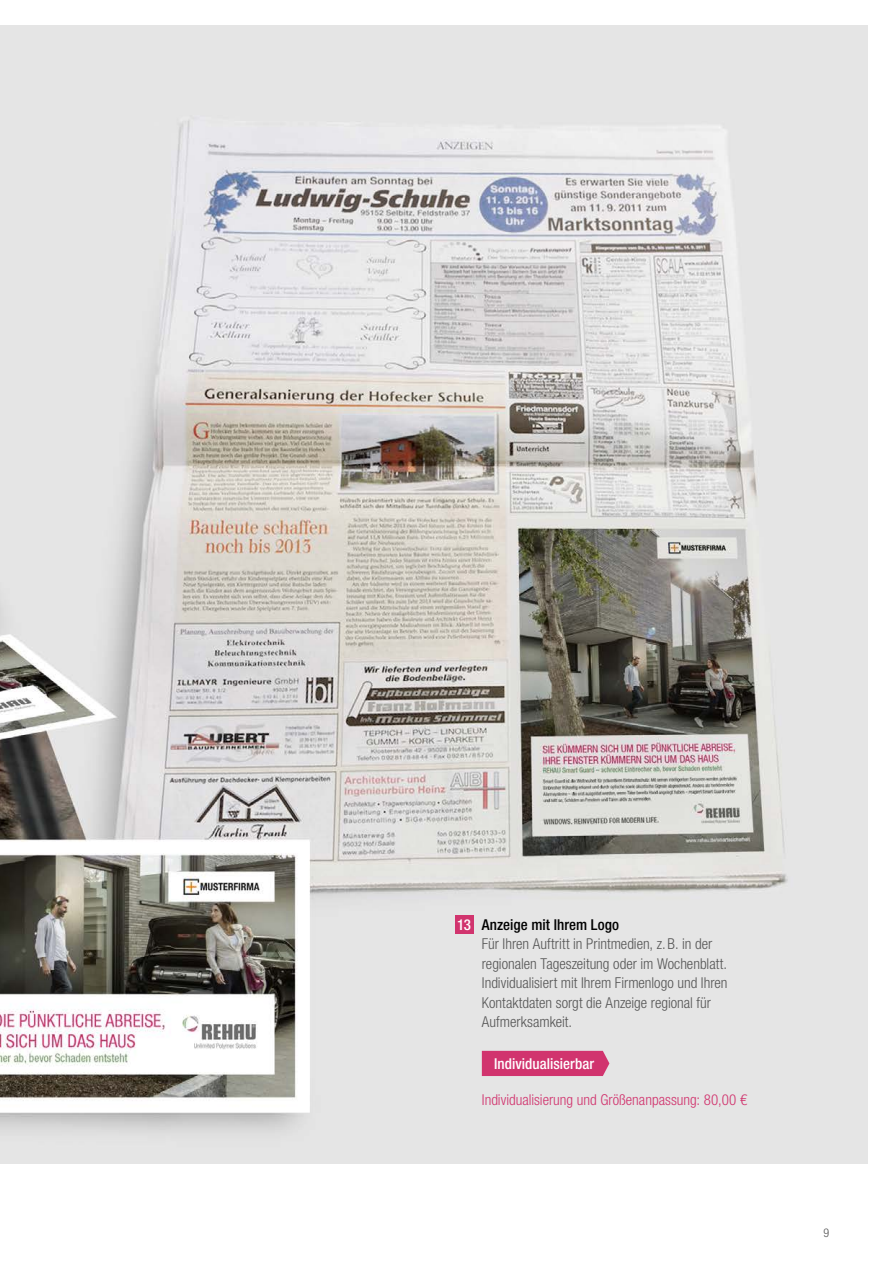
<style>
.page{position:relative;width:893px;height:1263px;background:#fff}
.page>*{position:absolute;margin:0;border:0;box-sizing:border-box;transform-origin:0 0}
.Bodytext{font:300 condensed 15px/19.5px "Helvetica Neue LTW1 G";color:#565656}
.Bodytext-2{font:300 condensed 15px "Helvetica Neue LTW1 G";color:#d1346e}
.Bodytext_headline{font:500 condensed 15px "Helvetica Neue LTW1 G";letter-spacing:.005em;color:#000}
.Balken_Individualisi{font:500 condensed 15px "Helvetica Neue LTW1 G";letter-spacing:.005em;color:#fff}
.Bodytext_headline-2{font:500 condensed 15px "Helvetica Neue LTW1 G";color:#fff}
.t1{font:300 condensed 12px "Helvetica Neue LTW1 G";color:#565656}
</style>
<div class="page">
<img style="left:0;top:26px;width:867px;height:1138px">
<div style="left:482px;top:1051px;width:127px;height:25px;background:#d1346e"></div>
<div style="left:455px;top:915px;width:18px;height:19px;background:#d1346e"></div>
<p class="Bodytext_headline-2" style="left:457px;top:915px;width:15px">13</p>
<p class="Bodytext_headline" style="left:482px;top:915px;width:139px">Anzeige mit Ihrem Logo</p>
<p class="Bodytext" style="left:482px;top:934px;width:247px">Für Ihren Auftritt in Printmedien, z.B. in der regionalen Tageszeitung oder im Wochenblatt.<br>Individualisiert mit Ihrem Firmenlogo und Ihren Kontaktdaten sorgt die Anzeige regional für Aufmerksamkeit.</p>
<p class="Balken_Individualisi" style="left:494px;top:1054px;width:102px">Individualisierbar</p>
<p class="Bodytext-2" style="left:482px;top:1091px;width:267px">Individualisierung und Größenanpassung: 80,00 €</p>
<p class="t1" style="left:823px;top:1226px;width:7px">9</p>
</div>
